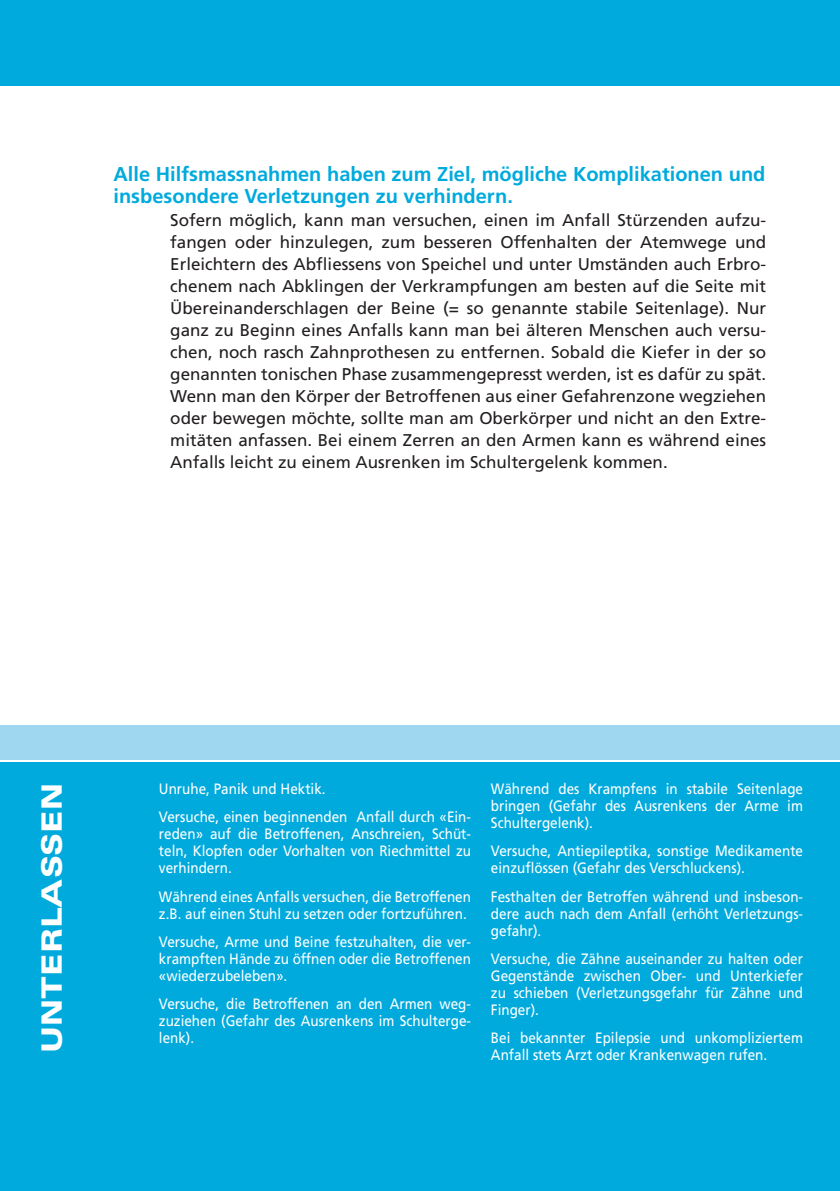
<style>
.page{position:relative;width:840px;height:1191px;background:#fff}
.page>*{position:absolute;margin:0;border:0;box-sizing:border-box;transform-origin:0 0}
.t1{font:900 expanded 28px "Univers";color:#fff}
.t2{font:700 20px/22px "Frutiger";color:#0ad}
.t3{font:17px/22px "Frutiger";color:#231f20;text-align:justify}
.t4{font:15px/17px "Frutiger";color:#fff;scale:.9 1}
</style>
<div class="page">
<div style="left:0;top:0;width:839px;height:85px;background:#0ad"></div>
<div style="left:0;top:726px;width:839px;height:34px;background:#9fd7f0"></div>
<div style="left:0;top:763px;width:839px;height:428px;background:#0ad"></div>
<h2 class="t2" style="left:113px;top:164px;width:653px">Alle Hilfsmassnahmen haben zum Ziel, mögliche Komplikationen und insbesondere Verletzungen zu verhindern.</h2>
<p class="t3" style="left:170px;top:209px;width:597px">Sofern möglich, kann man versuchen, einen im Anfall Stürzenden aufzu&shy;fangen oder hinzulegen, zum besseren Offenhalten der Atemwege und Erleichtern des Abfliessens von Speichel und unter Umständen auch Erbro&shy;chenem nach Abklingen der Verkrampfungen am besten auf die Seite mit Übereinanderschlagen der Beine (= so genannte stabile Seitenlage). Nur ganz zu Beginn eines Anfalls kann man bei älteren Menschen auch versu&shy;chen, noch rasch Zahnprothesen zu entfernen. Sobald die Kiefer in der so genannten tonischen Phase zusammengepresst werden, ist es dafür zu spät.<br>Wenn man den Körper der Betroffenen aus einer Gefahrenzone wegziehen oder bewegen möchte, sollte man am Oberkörper und nicht an den Extre&shy;mitäten anfassen. Bei einem Zerren an den Armen kann es während eines Anfalls leicht zu einem Ausrenken im Schultergelenk kommen.</p>
<h1 class="t1" style="left:35px;top:1052px;width:271px;rotate:-90deg">UNTERLASSEN</h1>
<p class="t4" style="left:159px;top:774px;width:348px;line-height:28.4px">Unruhe, Panik und Hektik.<br>Versuche, einen beginnenden Anfall durch «Ein-</p>
<p class="t4" style="left:159px;top:825px;width:348px;text-align:justify">reden» auf die Betroffenen, Anschreien, Schüt&shy;teln, Klopfen oder Vorhalten von Riechmittel zu verhindern.</p>
<p class="t4" style="left:159px;top:888px;width:348px">Während eines Anfalls versuchen, die Betroffenen z.B. auf einen Stuhl zu setzen oder fortzuführen.</p>
<p class="t4" style="left:159px;top:933px;width:348px;text-align:justify">Versuche, Arme und Beine festzuhalten, die ver&shy;krampften Hände zu öffnen oder die Betroffenen «wiederzubeleben».</p>
<p class="t4" style="left:159px;top:995px;width:348px">Versuche, die Betroffenen an den Armen weg&shy;zuziehen (Gefahr des Ausrenkens im Schulterge-</p>
<p class="t4" style="left:159px;top:1029px;width:41px">lenk).</p>
<p class="t4" style="left:490px;top:780px;width:348px;text-align:justify">Während des Krampfens in stabile Seitenlage bringen (Gefahr des Ausrenkens der Arme im Schultergelenk).</p>
<p class="t4" style="left:490px;top:842px;width:348px">Versuche, Antiepileptika, sonstige Medikamente einzuflössen (Gefahr des Verschluckens).</p>
<p class="t4" style="left:490px;top:888px;width:348px;text-align:justify">Festhalten der Betroffen während und insbeson&shy;dere auch nach dem Anfall (erhöht Verletzungs&shy;gefahr).</p>
<p class="t4" style="left:490px;top:950px;width:348px;text-align:justify">Versuche, die Zähne auseinander zu halten oder Gegenstände zwischen Ober- und Unterkiefer zu schieben (Verletzungsgefahr für Zähne und Finger).</p>
<p class="t4" style="left:490px;top:1029px;width:348px">Bei bekannter Epilepsie und unkompliziertem<br>Anfall stets Arzt oder Krankenwagen rufen.</p>
</div>
